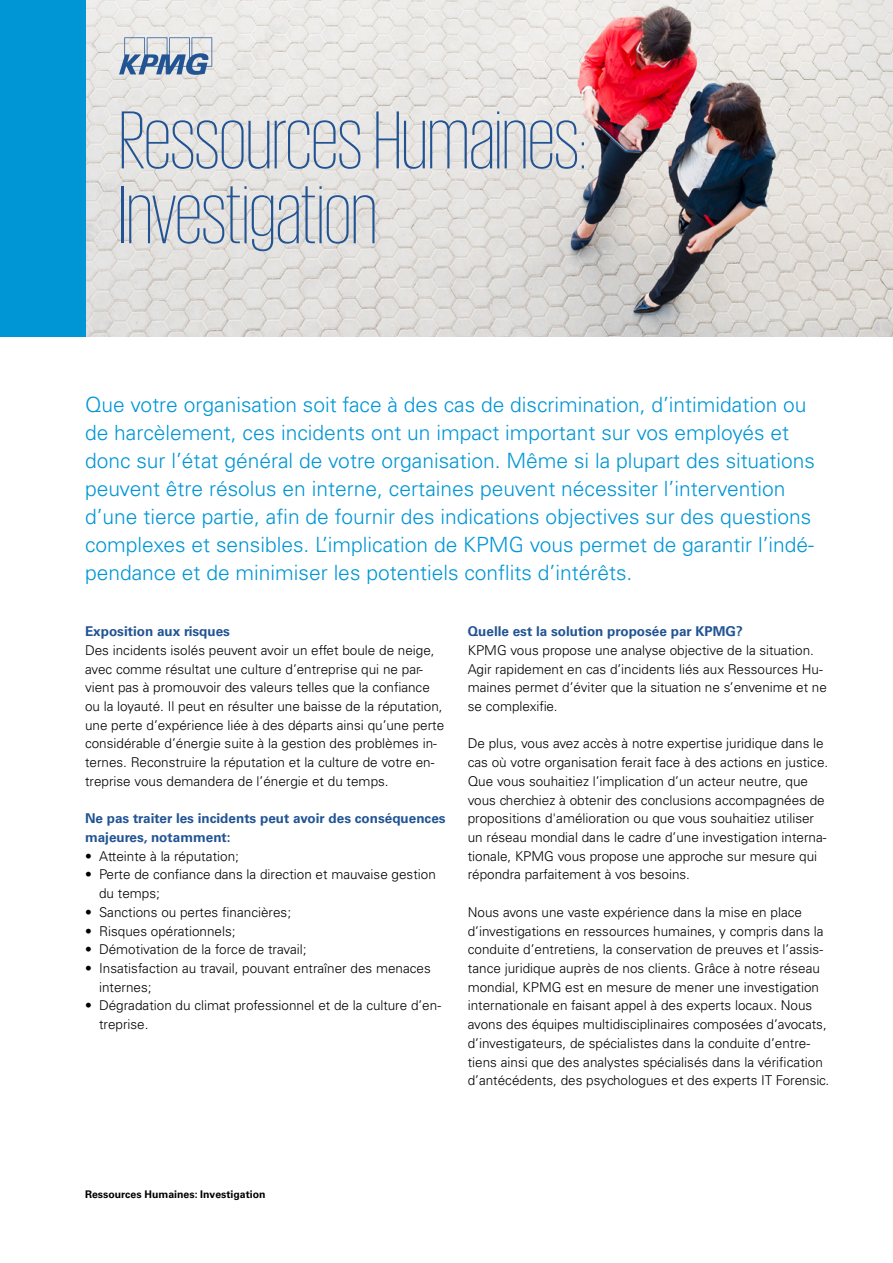
<style>
.page{position:relative;width:893px;height:1263px;background:#fff}
.page>*{position:absolute;margin:0;border:0;box-sizing:border-box;transform-origin:0 0}
.t1{font:200 84px/74.8px "KPMG";color:#225494}
.t2{font:300 21px/28px "Univers LT Std";color:#0096d6}
.t3{font:300 13.5px/18.8px "Univers LT Std";color:#000}
.t4{font:700 13.5px/18.8px "Univers LT Std";color:#225494}
.t5{font:700 10.5px "Univers LT Std";color:#000}
</style>
<div class="page">
<img style="left:85px;top:0;width:808px;height:337px">
<svg style="left:119px;top:37px;width:93px;height:38px;background:#a4b5c9"></svg>
<div style="left:0;top:0;width:85px;height:337px;background:#0096d6"></div>
<h1 class="t1" style="left:119px;top:101px;width:469px">Ressources Humaines:<br>Investigation</h1>
<p class="t2" style="left:85px;top:390px;width:731px">Que votre organisation soit face à des cas de discrimination, d’intimidation ou de harcèlement, ces incidents ont un impact important sur vos employés et donc sur l’état général de votre organisation. Même si la plupart des situations peuvent être résolus en interne, certaines peuvent nécessiter l’intervention d’une tierce partie, afin de fournir des indications objectives sur des questions complexes et sensibles. L’implication de KPMG vous permet de garantir l’indé&shy;pendance et de minimiser les potentiels conflits d’intérêts.</p>
<p class="t4" style="left:85px;top:622px;width:146px">Exposition aux risques</p>
<p class="t3" style="left:85px;top:641px;width:361px">Des incidents isolés peuvent avoir un effet boule de neige, avec comme résultat une culture d’entreprise qui ne par&shy;vient pas à promouvoir des valeurs telles que la confiance ou la loyauté. Il peut en résulter une baisse de la réputation, une perte d’expérience liée à des départs ainsi qu’une perte considérable d’énergie suite à la gestion des problèmes in&shy;ternes. Reconstruire la réputation et la culture de votre en&shy;treprise vous demandera de l’énergie et du temps.</p>
<p class="t4" style="left:85px;top:809px;width:362px">Ne pas traiter les incidents peut avoir des conséquences majeures, notamment:</p>
<p class="t3" style="left:85px;top:846px;width:155px">• Atteinte à la réputation;</p>
<p class="t3" style="left:99px;top:865px;width:338px;text-indent:-14px">• Perte de confiance dans la direction et mauvaise gestion du temps;</p>
<p class="t3" style="left:85px;top:903px;width:208px">• Sanctions ou pertes financières;</p>
<p class="t3" style="left:85px;top:921px;width:152px">• Risques opérationnels;</p>
<p class="t3" style="left:85px;top:940px;width:223px">• Démotivation de la force de travail;</p>
<p class="t3" style="left:99px;top:959px;width:333px;text-indent:-14px">• Insatisfaction au travail, pouvant entraîner des menaces internes;</p>
<p class="t3" style="left:99px;top:996px;width:343px;text-indent:-14px">• Dégradation du climat professionnel et de la culture d’en&shy;treprise.</p>
<p class="t4" style="left:468px;top:622px;width:276px">Quelle est la solution proposée par KPMG?</p>
<p class="t3" style="left:468px;top:641px;width:361px">KPMG vous propose une analyse objective de la situation.<br>Agir rapidement en cas d’incidents liés aux Ressources Hu&shy;maines permet d’éviter que la situation ne s’envenime et ne se complexifie.</p>
<p class="t3" style="left:468px;top:734px;width:362px">De plus, vous avez accès à notre expertise juridique dans le cas où votre organisation ferait face à des actions en justice.<br>Que vous souhaitiez l’implication d’un acteur neutre, que vous cherchiez à obtenir des conclusions accompagnées de propositions d'amélioration ou que vous souhaitiez utiliser un réseau mondial dans le cadre d’une investigation interna&shy;tionale, KPMG vous propose une approche sur mesure qui répondra parfaitement à vos besoins.</p>
<p class="t3" style="left:468px;top:903px;width:363px">Nous avons une vaste expérience dans la mise en place d’investigations en ressources humaines, y compris dans la conduite d’entretiens, la conservation de preuves et l’assis&shy;tance juridique auprès de nos clients. Grâce à notre réseau mondial, KPMG est en mesure de mener une investigation internationale en faisant appel à des experts locaux. Nous avons des équipes multidisciplinaires composées d’avocats, d’investigateurs, de spécialistes dans la conduite d’entre&shy;tiens ainsi que des analystes spécialisés dans la vérification d’antécédents, des psychologues et des experts IT Forensic.</p>
<p class="t5" style="left:85px;top:1188px;width:182px">Ressources Humaines: Investigation</p>
</div>
